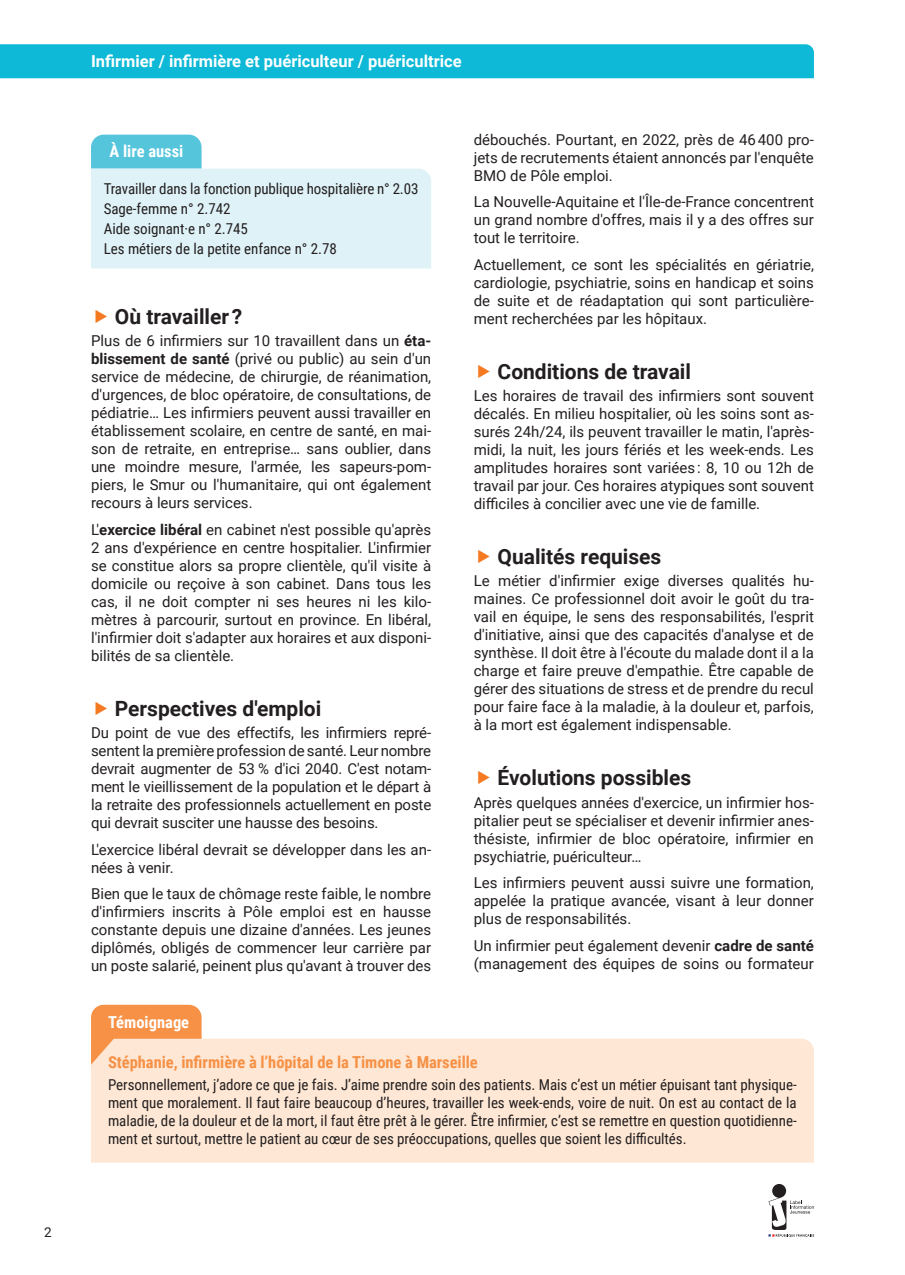
<style>
.page{position:relative;width:905px;height:1275px;background:#fff}
.page>*{position:absolute;margin:0;border:0;box-sizing:border-box;transform-origin:0 0}
.t1{font:700 21px "Roboto";color:#231f20}
.t2{font:700 16.5px "Roboto Condensed";letter-spacing:-.005em;color:#f69146}
.t3{font:700 16.5px "Roboto";color:#fff}
.t4{font:700 16.5px "Roboto Condensed";color:#fff}
.t5{font:15px/18px "Roboto";color:#231f20;text-align:justify}
.t6{font:15px/20.1px "Roboto Condensed";letter-spacing:-.005em;color:#231f20}
.t7{font:13.5px "Roboto";color:#231f20}
.s1{font-weight:700}
</style>
<div class="page">
<div style="left:0;top:44px;width:814px;height:34px;background:#0db9d6"></div>
<svg style="left:768px;top:1184px;width:46px;height:53px"></svg>
<svg style="left:91px;top:135px;width:340px;height:133px"></svg>
<div style="left:91px;top:1039px;width:723px;height:124px;background:#fee7d4"></div>
<svg style="left:91px;top:1005px;width:111px;height:60px;background:#f9b480"></svg>
<p class="t7" style="left:44px;top:1223px;width:9px">2</p>
<p class="t3" style="left:91px;top:50px;width:372px">Infirmier / infirmière et puériculteur / puéricultrice</p>
<p class="t4" style="left:109px;top:140px;width:76px">À lire aussi</p>
<p class="t6" style="left:104px;top:178px;width:316px">Travailler dans la fonction publique hospitalière n° 2.03<br>Sage-femme n° 2.742<br>Aide soignant·e n° 2.745<br>Les métiers de la petite enfance n° 2.78</p>
<h1 class="t1" style="left:115px;top:302px;width:129px">Où travailler ?</h1>
<p class="t5" style="left:91px;top:331px;width:342px">Plus de 6 infirmiers sur 10 travaillent dans un <span class="s1">éta&shy;blissement de santé</span> (privé ou public) au sein d'un service de médecine, de chirurgie, de réanimation, d'urgences, de bloc opératoire, de consultations, de pédiatrie… Les infirmiers peuvent aussi travailler en établissement scolaire, en centre de santé, en mai&shy;son de retraite, en entreprise… sans oublier, dans une moindre mesure, l'armée, les sapeurs-pom&shy;piers, le Smur ou l'humanitaire, qui ont également recours à leurs services.</p>
<p class="t5" style="left:91px;top:520px;width:342px">L'<span class="s1">exercice libéral</span> en cabinet n'est possible qu'après 2 ans d'expérience en centre hospitalier. L'infirmier se constitue alors sa propre clientèle, qu'il visite à domicile ou reçoive à son cabinet. Dans tous les cas, il ne doit compter ni ses heures ni les kilo&shy;mètres à parcourir, surtout en province. En libéral, l'infirmier doit s'adapter aux horaires et aux disponi&shy;bilités de sa clientèle.</p>
<h1 class="t1" style="left:115px;top:693px;width:208px">Perspectives d'emploi</h1>
<p class="t5" style="left:91px;top:723px;width:342px">Du point de vue des effectifs, les infirmiers repré&shy;sentent la première profession de santé. Leur nombre devrait augmenter de 53 % d'ici 2040. C'est notam&shy;ment le vieillissement de la population et le départ à la retraite des professionnels actuellement en poste qui devrait susciter une hausse des besoins.</p>
<p class="t5" style="left:91px;top:839px;width:342px">L'exercice libéral devrait se développer dans les an&shy;nées à venir.</p>
<p class="t5" style="left:91px;top:884px;width:342px">Bien que le taux de chômage reste faible, le nombre d'infirmiers inscrits à Pôle emploi est en hausse constante depuis une dizaine d'années. Les jeunes diplômés, obligés de commencer leur carrière par un poste salarié, peinent plus qu'avant à trouver des</p>
<p class="t4" style="left:108px;top:1010px;width:83px">Témoignage</p>
<p class="t5" style="left:474px;top:130px;width:342px">débouchés. Pourtant, en 2022, près de 46 400 pro&shy;jets de recrutements étaient annoncés par l'enquête BMO de Pôle emploi.</p>
<p class="t5" style="left:474px;top:192px;width:342px">La Nouvelle-Aquitaine et l'Île-de-France concentrent un grand nombre d'offres, mais il y a des offres sur tout le territoire.</p>
<p class="t5" style="left:474px;top:255px;width:342px">Actuellement, ce sont les spécialités en gériatrie, cardiologie, psychiatrie, soins en handicap et soins de suite et de réadaptation qui sont particulière&shy;ment recherchées par les hôpitaux.</p>
<h1 class="t1" style="left:498px;top:357px;width:195px">Conditions de travail</h1>
<p class="t5" style="left:474px;top:386px;width:342px">Les horaires de travail des infirmiers sont souvent décalés. En milieu hospitalier, où les soins sont as&shy;surés 24h/24, ils peuvent travailler le matin, l'après&shy;midi, la nuit, les jours fériés et les week-ends. Les amplitudes horaires sont variées : 8, 10 ou 12h de travail par jour. Ces horaires atypiques sont souvent difficiles à concilier avec une vie de famille.</p>
<h1 class="t1" style="left:498px;top:542px;width:165px">Qualités requises</h1>
<p class="t5" style="left:474px;top:571px;width:342px">Le métier d'infirmier exige diverses qualités hu&shy;maines. Ce professionnel doit avoir le goût du tra&shy;vail en équipe, le sens des responsabilités, l'esprit d'initiative, ainsi que des capacités d'analyse et de synthèse. Il doit être à l'écoute du malade dont il a la charge et faire preuve d'empathie. Être capable de gérer des situations de stress et de prendre du recul pour faire face à la maladie, à la douleur et, parfois, à la mort est également indispensable.</p>
<h1 class="t1" style="left:498px;top:763px;width:195px">Évolutions possibles</h1>
<p class="t5" style="left:474px;top:793px;width:342px">Après quelques années d'exercice, un infirmier hos&shy;pitalier peut se spécialiser et devenir infirmier anes&shy;thésiste, infirmier de bloc opératoire, infirmier en psychiatrie, puériculteur…</p>
<p class="t5" style="left:474px;top:873px;width:342px">Les infirmiers peuvent aussi suivre une formation, appelée la pratique avancée, visant à leur donner plus de responsabilités.</p>
<p class="t5" style="left:474px;top:936px;width:342px">Un infirmier peut également devenir <span class="s1">cadre de santé </span>(management des équipes de soins ou formateur</p>
<p class="t2" style="left:108px;top:1051px;width:371px">Stéphanie, infirmière à l’hôpital de la Timone à Marseille</p>
<p class="t6" style="left:108px;top:1075px;width:690px;line-height:18px;text-align:justify">Personnellement, j’adore ce que je fais. J’aime prendre soin des patients. Mais c’est un métier épuisant tant physique&shy;ment que moralement. Il faut faire beaucoup d’heures, travailler les week-ends, voire de nuit. On est au contact de la maladie, de la douleur et de la mort, il faut être prêt à le gérer. Être infirmier, c’est se remettre en question quotidienne&shy;ment et surtout, mettre le patient au cœur de ses préoccupations, quelles que soient les difficultés.</p>
</div>
